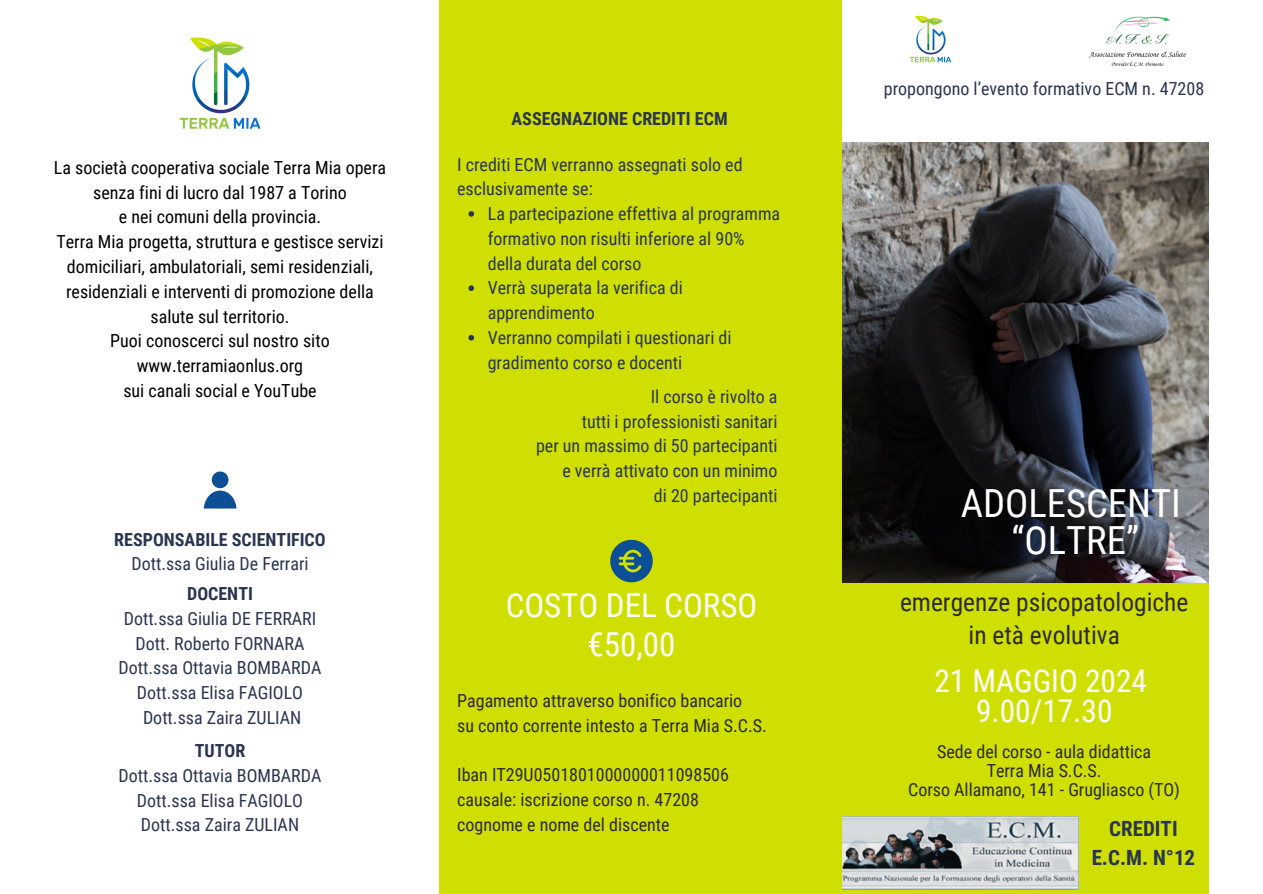
<style>
.page{position:relative;width:1263px;height:894px;background:#fff}
.page>*{position:absolute;margin:0;border:0;box-sizing:border-box;transform-origin:0 0}
.t1{font:38.7px/37.2px "Roboto Condensed";color:#fff;text-align:center}
.t2{font:33px "Roboto Condensed";color:#fff}
.t3{font:31.35px/30.3px "Roboto Condensed";color:#fff;text-align:center}
.t4{font:25.35px/33.8px "Roboto Condensed";color:#2d292c;text-align:center}
.t5{font:700 21px/29.2px "Roboto Condensed";color:#293550;text-align:center}
.t6{font:18px/24.8px "Roboto Condensed";color:#293550}
.t7{font:18px/24.8px "Roboto Condensed";color:#000;text-align:center}
.t8{font:18px "Roboto Condensed";color:#2d292c}
.t9{font:700 18px "Roboto Condensed";color:#293550}
</style>
<div class="page">
<div style="left:0;top:0;width:1263px;height:893px;background:#d0df02"></div>
<div style="left:0;top:0;width:439px;height:893px;background:#fff"></div>
<div style="left:1209px;top:0;width:54px;height:893px;background:#fff"></div>
<img style="left:842px;top:141px;width:366px;height:441px">
<div style="left:842px;top:0;width:421px;height:141px;background:#fff"></div>
<img style="left:1088px;top:16px;width:98px;height:51px">
<img style="left:910px;top:16px;width:41px;height:46px">
<img style="left:842px;top:816px;width:237px;height:73px">
<svg style="left:204px;top:471px;width:32px;height:37px"></svg>
<svg style="left:610px;top:539px;width:43px;height:43px"></svg>
<svg style="left:468px;top:211px;width:6px;height:6px"></svg>
<svg style="left:468px;top:285px;width:6px;height:6px"></svg>
<svg style="left:468px;top:335px;width:6px;height:5px"></svg>
<img style="left:179px;top:37px;width:82px;height:92px">
<p class="t7" style="left:54px;top:155px;width:334px">La società cooperativa sociale Terra Mia opera senza fini di lucro dal 1987 a Torino</p>
<p class="t7" style="left:119px;top:205px;width:204px">e nei comuni della provincia.</p>
<h1 class="t7" style="left:56px;top:230px;width:329px">Terra Mia progetta, struttura e gestisce servizi domiciliari, ambulatoriali, semi residenziali, residenziali e interventi di promozione della salute sul territorio.</h1>
<h3 class="t7" style="left:110px;top:329px;width:221px">Puoi conoscerci sul nostro sito</h3>
<h2 class="t7" style="left:137px;top:353px;width:168px">www.terramiaonlus.org</h2>
<p class="t7" style="left:123px;top:378px;width:195px">sui canali social e YouTube</p>
<p class="t9" style="left:114px;top:529px;width:213px">RESPONSABILE SCIENTIFICO</p>
<p class="t6" style="left:131px;top:551px;width:179px">Dott.ssa Giulia De Ferrari</p>
<h2 class="t9" style="left:187px;top:583px;width:67px">DOCENTI</h2>
<h2 class="t6" style="left:124px;top:606px;width:194px">Dott.ssa Giulia DE FERRARI</h2>
<p class="t6" style="left:136px;top:630px;width:170px">Dott. Roberto FORNARA</p>
<p class="t6" style="left:119px;top:655px;width:204px">Dott.ssa Ottavia BOMBARDA</p>
<p class="t6" style="left:137px;top:680px;width:168px">Dott.ssa Elisa FAGIOLO</p>
<p class="t6" style="left:143px;top:705px;width:160px">Dott.ssa Zaira ZULIAN</p>
<p class="t9" style="left:195px;top:740px;width:52px">TUTOR</p>
<p class="t6" style="left:119px;top:763px;width:204px">Dott.ssa Ottavia BOMBARDA</p>
<p class="t6" style="left:137px;top:787px;width:168px">Dott.ssa Elisa FAGIOLO</p>
<p class="t6" style="left:141px;top:812px;width:160px">Dott.ssa Zaira ZULIAN</p>
<p class="t9" style="left:512px;top:109px;width:218px">ASSEGNAZIONE CREDITI ECM</p>
<p class="t6" style="left:457px;top:152px;width:287px">I crediti ECM verranno assegnati solo ed esclusivamente se:</p>
<p class="t6" style="left:488px;top:201px;width:294px">La partecipazione effettiva al programma formativo non risulti inferiore al 90% della durata del corso</p>
<p class="t6" style="left:488px;top:276px;width:196px">Verrà superata la verifica di apprendimento</p>
<p class="t6" style="left:488px;top:325px;width:245px">Verranno compilati i questionari di gradimento corso e docenti</p>
<p class="t6" style="left:651px;top:384px;width:128px">Il corso è rivolto a</p>
<p class="t6" style="left:582px;top:409px;width:197px">tutti i professionisti sanitari</p>
<p class="t6" style="left:536px;top:434px;width:243px">per un massimo di 50 partecipanti</p>
<p class="t6" style="left:562px;top:458px;width:217px">e verrà attivato con un minimo</p>
<p class="t6" style="left:654px;top:483px;width:125px">di 20 partecipanti</p>
<h5 class="t2" style="left:506px;top:586px;width:253px">COSTO DEL CORSO</h5>
<p class="t2" style="left:587px;top:624px;width:89px">€50,00</p>
<p class="t8" style="left:457px;top:689px;width:287px">Pagamento attraverso bonifico bancario</p>
<p class="t8" style="left:457px;top:714px;width:311px">su conto corrente intesto a Terra Mia S.C.S.</p>
<p class="t8" style="left:457px;top:764px;width:273px">Iban IT29U0501801000000011098506</p>
<p class="t8" style="left:457px;top:788px;width:243px">causale: iscrizione corso n. 47208</p>
<p class="t8" style="left:457px;top:813px;width:214px">cognome e nome del discente</p>
<p class="t6" style="left:884px;top:76px;width:322px">propongono l’evento formativo ECM n. 47208</p>
<p class="t1" style="left:961px;top:485px;width:222px">ADOLESCENTI “OLTRE”</p>
<p class="t4" style="left:900px;top:585px;width:290px">emergenze psicopatologiche in età evolutiva</p>
<p class="t3" style="left:934px;top:665px;width:214px">21 MAGGIO 2024<br>9.00/17.30</p>
<p class="t8" style="left:937px;top:740px;width:215px">Sede del corso - aula didattica</p>
<p class="t8" style="left:987px;top:759px;width:116px">Terra Mia S.C.S.</p>
<p class="t8" style="left:908px;top:779px;width:273px">Corso Allamano, 141 - Grugliasco (TO)</p>
<p class="t5" style="left:1092px;top:813px;width:105px">CREDITI<br>E.C.M. N°12</p>
</div>
